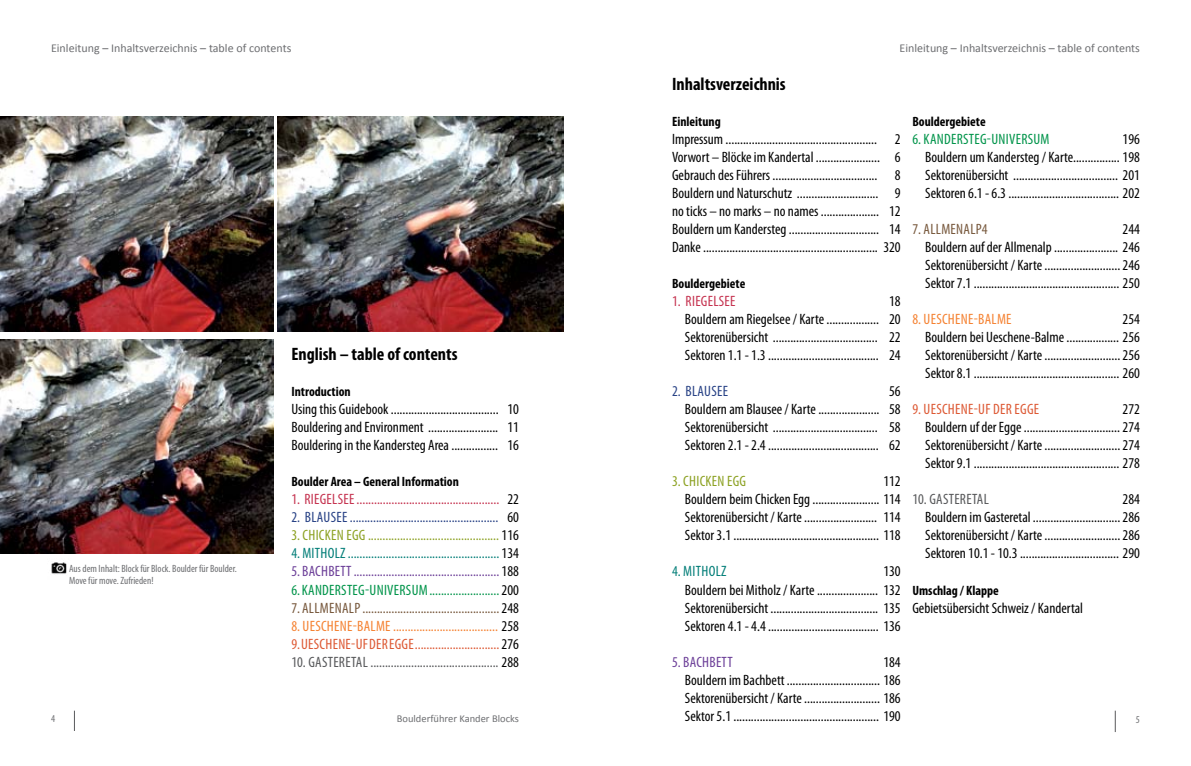
<style>
.page{position:relative;width:1191px;height:766px;background:#fff}
.page>*{position:absolute;margin:0;border:0;box-sizing:border-box;transform-origin:0 0}
.t1{font:700 condensed 18px "Myriad Pro";color:#000}
.t2{font:condensed 15px/18px "Myriad Pro";color:#000;text-align:justify}
.t3{font:condensed 15px "Myriad Pro";letter-spacing:.02em;color:#037e78}
.t4{font:condensed 15px "Myriad Pro";letter-spacing:.02em;color:#6c3f98}
.t5{font:condensed 15px "Myriad Pro";letter-spacing:.02em;color:#77583c}
.t6{font:condensed 15px "Myriad Pro";letter-spacing:.02em;color:#58595b}
.t7{font:condensed 15px "Myriad Pro";letter-spacing:.02em;color:#8ca122}
.t8{font:condensed 15px "Myriad Pro";letter-spacing:.02em;color:#dd5934}
.t9{font:condensed 15px "Myriad Pro";letter-spacing:.02em;color:#c5324f}
.t10{font:condensed 15px "Myriad Pro";letter-spacing:.02em;color:#00944a}
.t11{font:condensed 15px "Myriad Pro";letter-spacing:.02em;color:#f58232}
.t12{font:condensed 15px "Myriad Pro";letter-spacing:.02em;color:#274185}
.t13{font:700 condensed 13.5px "Myriad Pro";color:#000}
.t14{font:12px "Calibri";color:#6d6e71}
.t15{font:condensed 10.5px/12.6px "Myriad Pro";color:#6d6e71}
.t16{font:10.5px "Calibri";color:#6d6e71}
.s1{color:#000}
</style>
<div class="page">
<img style="left:0;top:117px;width:273px;height:214px">
<img style="left:0;top:339px;width:273px;height:214px">
<img style="left:278px;top:117px;width:285px;height:214px">
<svg style="left:74px;top:710px;width:1px;height:20px"></svg>
<img style="left:51px;top:562px;width:16px;height:12px">
<svg style="left:1114px;top:710px;width:1px;height:21px"></svg>
<p class="t14" style="left:51px;top:41px;width:242px">Einleitung – Inhaltsverzeichnis – table of contents</p>
<p class="t14" style="left:899px;top:41px;width:242px">Einleitung – Inhaltsverzeichnis – table of contents</p>
<p class="t1" style="left:672px;top:73px;width:115px">Inhaltsverzeichnis</p>
<p class="t13" style="left:672px;top:113px;width:50px">Einleitung</p>
<p class="t2" style="left:672px;top:130px;width:230px;text-align:left">Impressum ....................................................<br>Vorwort – Blöcke im Kandertal ......................<br>Gebrauch des Führers ....................................<br>Bouldern und Naturschutz ............................<br>no ticks – no marks – no names ....................<br>Bouldern um Kandersteg ...............................<br>Danke ............................................................ 320</p>
<p class="t13" style="left:672px;top:275px;width:75px">Bouldergebiete</p>
<p class="t9" style="left:672px;top:292px;width:54px">1. Riegelsee</p>
<p class="t2" style="left:685px;top:310px;width:196px">Bouldern am Riegelsee / Karte ..................<br>Sektorenübersicht ....................................<br>Sektoren 1.1 - 1.3 ......................................</p>
<p class="t12" style="left:672px;top:382px;width:33px">2. Blausee</p>
<p class="t2" style="left:685px;top:400px;width:196px;text-align:left">Bouldern am Blausee / Karte .....................<br>Sektorenübersicht ....................................<br>Sektoren 2.1 - 2.4 ......................................</p>
<p class="t7" style="left:672px;top:472px;width:31px">3. Chicken</p>
<p class="t7" style="left:727px;top:472px;width:13px">Egg</p>
<p class="t2" style="left:685px;top:490px;width:217px">Bouldern beim Chicken Egg ....................... 114<br>Sektorenübersicht / Karte ......................... 114<br>Sektor 3.1 .................................................. 118</p>
<p class="t3" style="left:672px;top:562px;width:56px">4. Mitholz</p>
<p class="t2" style="left:685px;top:580px;width:217px">Bouldern bei Mitholz / Karte ..................... 132<br>Sektorenübersicht ..................................... 135<br>Sektoren 4.1 - 4.4 ...................................... 136</p>
<p class="t4" style="left:672px;top:652px;width:62px">5. Bachbett</p>
<p class="t2" style="left:685px;top:670px;width:217px">Bouldern im Bachbett ................................ 186<br>Sektorenübersicht / Karte .......................... 186<br>Sektor 5.1 .................................................. 190</p>
<p class="t13" style="left:912px;top:113px;width:75px">Bouldergebiete</p>
<p class="t10" style="left:912px;top:130px;width:25px">6. Kanders</p>
<p class="t10" style="left:969px;top:130px;width:30px">teg-universum</p>
<p class="t2" style="left:925px;top:148px;width:216px">Bouldern um Kandersteg / Karte................ 198<br>Sektorenübersicht .................................... 201<br>Sektoren 6.1 - 6.3 ...................................... 202</p>
<p class="t5" style="left:912px;top:220px;width:37px">7. allmena</p>
<p class="t5" style="left:970px;top:220px;width:19px">lp4</p>
<p class="t2" style="left:925px;top:238px;width:216px">Bouldern auf der Allmenalp ...................... 246<br>Sektorenübersicht / Karte .......................... 246<br>Sektor 7.1 .................................................. 250</p>
<p class="t11" style="left:912px;top:310px;width:93px">8. Ueschene-balme</p>
<p class="t2" style="left:925px;top:328px;width:216px">Bouldern bei Ueschene-Balme .................. 256<br>Sektorenübersicht / Karte .......................... 256<br>Sektor 8.1 .................................................. 260</p>
<p class="t8" style="left:912px;top:400px;width:115px">9. Ueschene-uf der Egge</p>
<p class="t2" style="left:925px;top:418px;width:216px">Bouldern uf der Egge ................................. 274<br>Sektorenübersicht / Karte .......................... 274<br>Sektor 9.1 .................................................. 278</p>
<p class="t6" style="left:912px;top:490px;width:78px">10. Gasteretal</p>
<p class="t2" style="left:925px;top:508px;width:216px">Bouldern im Gasteretal ..............................286<br>Sektorenübersicht / Karte ..........................286<br>Sektoren 10.1 - 10.3 .................................. 290</p>
<p class="t13" style="left:912px;top:581px;width:88px">Umschlag / Klappe</p>
<p class="t2" style="left:912px;top:598px;width:172px">Gebietsübersicht Schweiz / Kandertal</p>
<p class="t2" style="left:889px;top:130px;width:13px;text-align:center">2<br>6<br>8<br>9<br>12<br>14</p>
<p class="t2" style="left:1122px;top:130px;width:19px">196</p>
<p class="t2" style="left:1122px;top:220px;width:19px">244</p>
<p class="t2" style="left:889px;top:292px;width:13px">18<br>20<br>22<br>24</p>
<p class="t2" style="left:889px;top:382px;width:13px">56<br>58<br>58<br>62</p>
<p class="t2" style="left:883px;top:472px;width:19px">112</p>
<p class="t2" style="left:1122px;top:310px;width:19px">254</p>
<p class="t1" style="left:291px;top:343px;width:168px">English – table of contents</p>
<p class="t13" style="left:291px;top:383px;width:61px">Introduction</p>
<p class="t2" style="left:291px;top:400px;width:209px">Using this Guidebook .....................................<br>Bouldering and Environment ........................<br>Bouldering in the Kandersteg Area ................</p>
<p class="t13" style="left:291px;top:473px;width:169px">Boulder Area – General Information</p>
<p class="t9" style="left:291px;top:490px;width:209px">1. Riegelsee .................................................</p>
<p class="t12" style="left:291px;top:508px;width:33px">2. Blausee</p>
<p class="t12" style="left:350px;top:508px;width:150px">...................................................</p>
<p class="t7" style="left:291px;top:526px;width:31px">3. Chicken</p>
<p class="t7" style="left:346px;top:526px;width:174px">Egg ............................................. <span class="s1">116</span></p>
<p class="t3" style="left:291px;top:544px;width:229px">4. Mitholz .................................................... <span class="s1">134</span></p>
<p class="t4" style="left:291px;top:562px;width:229px">5. Bachbett .................................................. <span class="s1">188</span></p>
<p class="t10" style="left:291px;top:580px;width:25px">6. Kanders</p>
<p class="t10" style="left:347px;top:580px;width:30px">teg-universum</p>
<p class="t10" style="left:429px;top:580px;width:91px">........................ <span class="s1">200</span></p>
<p class="t5" style="left:291px;top:598px;width:37px">7. allmena</p>
<p class="t5" style="left:349px;top:598px;width:171px">lp ............................................... <span class="s1">248</span></p>
<p class="t11" style="left:291px;top:616px;width:229px">8. Ueschene-balme .................................... <span class="s1">258</span></p>
<p class="t8" style="left:291px;top:634px;width:229px">9. Ueschene-uf der Egge ............................. <span class="s1">276</span></p>
<p class="t6" style="left:291px;top:652px;width:229px">10. Gasteretal ............................................ <span class="s1">288</span></p>
<p class="t2" style="left:507px;top:400px;width:13px">10<br>11<br>16</p>
<p class="t2" style="left:1122px;top:400px;width:19px">272</p>
<p class="t2" style="left:507px;top:490px;width:13px">22<br>60</p>
<p class="t2" style="left:1122px;top:490px;width:19px">284</p>
<p class="t15" style="left:69px;top:561px;width:169px">Aus dem Inhalt: Block für Block. Boulder für Boulder.<br>Move für move. Zufrieden!</p>
<p class="t2" style="left:883px;top:562px;width:19px">130</p>
<p class="t2" style="left:883px;top:652px;width:19px">184</p>
<p class="t15" style="left:51px;top:712px;width:6px">4</p>
<p class="t16" style="left:397px;top:712px;width:124px">Boulderführer Kander Blocks</p>
<p class="t15" style="left:1135px;top:713px;width:6px">5</p>
</div>
